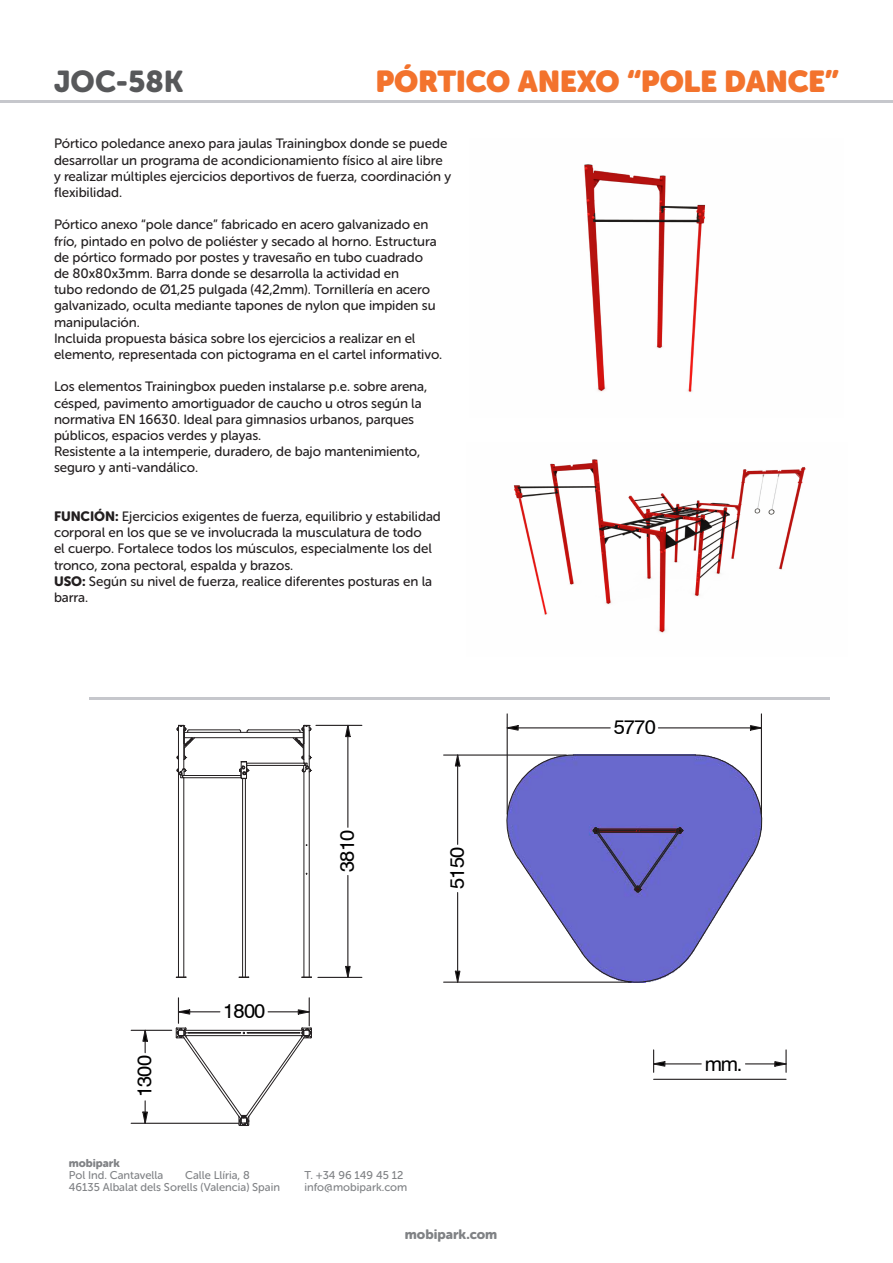
<style>
.page{position:relative;width:893px;height:1263px;background:#fff}
.page>*{position:absolute;margin:0;border:0;box-sizing:border-box;transform-origin:0 0}
.t1{font:30px "Museo Sans Rounded";color:#f3732d}
.t2{font:30px "Museo Sans Rounded 900";color:#57585a}
.t3{font:20.1px "Swiss 721 BT";letter-spacing:-.04em;color:#000}
.t4{font:13.5px/16.2px "Museo Sans Rounded 500";letter-spacing:-.005em;color:#231f20}
.t5{font:13.5px "Museo Sans Rounded 900";color:#808285}
.t6{font:11.25px "Museo Sans Rounded 500";color:#808285}
.t7{font:11.25px "Museo Sans Rounded 900";color:#808285}
.s1{font-family:"Museo Sans Rounded 900"}
</style>
<div class="page">
<hr style="left:0;top:100px;width:893px;height:3px;background:#8e9099">
<hr style="left:90px;top:697px;width:740px;height:3px;background:#8e9099">
<svg style="left:506px;top:754px;width:257px;height:228px"></svg>
<svg style="left:175px;top:976px;width:12px;height:2px"></svg>
<svg style="left:238px;top:976px;width:12px;height:2px"></svg>
<hr style="left:178px;top:726px;width:1px;height:251px;background:#231f20">
<hr style="left:183px;top:778px;width:1px;height:199px;background:#231f20">
<div style="left:184px;top:732px;width:120px;height:6px;border:1px solid #231f20"></div>
<hr style="left:248px;top:729px;width:51px;height:1px;background:#231f20">
<hr style="left:189px;top:729px;width:50px;height:1px;background:#231f20">
<svg style="left:239px;top:729px;width:10px;height:3px"></svg>
<svg style="left:292px;top:724px;width:20px;height:254px"></svg>
<hr style="left:247px;top:763px;width:57px;height:1px;background:#231f20">
<hr style="left:247px;top:765px;width:57px;height:1px;background:#231f20">
<svg style="left:176px;top:724px;width:20px;height:54px"></svg>
<hr style="left:184px;top:775px;width:57px;height:1px;background:#231f20">
<hr style="left:184px;top:777px;width:57px;height:1px;background:#231f20">
<hr style="left:242px;top:778px;width:1px;height:199px;background:#231f20">
<hr style="left:245px;top:778px;width:1px;height:199px;background:#231f20">
<svg style="left:239px;top:761px;width:10px;height:18px"></svg>
<div style="left:241px;top:761px;width:6px;height:18px;border:1px solid #231f20"></div>
<hr style="left:654px;top:1079px;width:132px;height:1px;background:#231f20">
<svg style="left:773px;top:1061px;width:12px;height:6px"></svg>
<hr style="left:665px;top:1063px;width:36px;height:1px;background:#231f20">
<hr style="left:745px;top:1063px;width:30px;height:1px;background:#231f20">
<hr style="left:785px;top:1050px;width:2px;height:22px;background:#231f20">
<svg style="left:653px;top:1050px;width:13px;height:22px"></svg>
<svg style="left:454px;top:970px;width:7px;height:11px"></svg>
<svg style="left:454px;top:756px;width:7px;height:11px"></svg>
<hr style="left:457px;top:892px;width:1px;height:79px;background:#231f20">
<hr style="left:457px;top:766px;width:1px;height:78px;background:#231f20">
<hr style="left:444px;top:754px;width:122px;height:2px;background:#231f20">
<hr style="left:444px;top:981px;width:187px;height:2px;background:#231f20">
<svg style="left:506px;top:724px;width:13px;height:7px"></svg>
<svg style="left:749px;top:724px;width:12px;height:7px"></svg>
<hr style="left:518px;top:727px;width:92px;height:1px;background:#231f20">
<hr style="left:658px;top:727px;width:92px;height:1px;background:#231f20">
<hr style="left:761px;top:714px;width:1px;height:100px;background:#231f20">
<hr style="left:507px;top:714px;width:1px;height:100px;background:#231f20">
<svg style="left:344px;top:724px;width:7px;height:14px"></svg>
<svg style="left:344px;top:965px;width:7px;height:12px"></svg>
<hr style="left:347px;top:736px;width:1px;height:91px;background:#231f20">
<hr style="left:347px;top:875px;width:1px;height:91px;background:#231f20">
<hr style="left:318px;top:977px;width:44px;height:1px;background:#231f20">
<hr style="left:316px;top:725px;width:46px;height:1px;background:#231f20">
<svg style="left:142px;top:1029px;width:7px;height:24px"></svg>
<svg style="left:142px;top:1101px;width:7px;height:22px"></svg>
<hr style="left:131px;top:1030px;width:41px;height:1px;background:#231f20">
<hr style="left:131px;top:1123px;width:108px;height:1px;background:#231f20">
<svg style="left:172px;top:998px;width:140px;height:128px"></svg>
<img style="left:584px;top:164px;width:122px;height:228px">
<img style="left:513px;top:459px;width:293px;height:174px">
<p class="t2" style="left:54px;top:64px;width:131px">JOC-58K</p>
<p class="t1" style="left:376px;top:64px;width:465px">PÓRTICO ANEXO “POLE DANCE”</p>
<p class="t4" style="left:54px;top:136px;width:399px">Pórtico poledance anexo para jaulas Trainingbox donde se puede desarrollar un programa de acondicionamiento físico al aire libre y realizar múltiples ejercicios deportivos de fuerza, coordinación y flexibilidad.</p>
<p class="t4" style="left:54px;top:217px;width:384px">Pórtico anexo “pole dance” fabricado en acero galvanizado en frío, pintado en polvo de poliéster y secado al horno. Estructura de pórtico formado por postes y travesaño en tubo cuadrado de 80x80x3mm. Barra donde se desarrolla la actividad en<br>tubo redondo de Ø1,25 pulgada (42,2mm). Tornillería en acero galvanizado, oculta mediante tapones de nylon que impiden su manipulación.</p>
<p class="t4" style="left:54px;top:330px;width:390px">Incluida propuesta básica sobre los ejercicios a realizar en el elemento, representada con pictograma en el cartel informativo.</p>
<p class="t4" style="left:54px;top:379px;width:375px">Los elementos Trainingbox pueden instalarse p.e. sobre arena, césped, pavimento amortiguador de caucho u otros según la normativa EN 16630. Ideal para gimnasios urbanos, parques públicos, espacios verdes y playas.</p>
<p class="t4" style="left:54px;top:443px;width:368px">Resistente a la intemperie, duradero, de bajo mantenimiento, seguro y anti-vandálico.</p>
<p class="t4" style="left:54px;top:508px;width:388px"><span class="s1">FUNCIÓN:</span> Ejercicios exigentes de fuerza, equilibrio y estabilidad corporal en los que se ve involucrada la musculatura de todo<br>el cuerpo. Fortalece todos los músculos, especialmente los del tronco, zona pectoral, espalda y brazos.</p>
<p class="t4" style="left:54px;top:573px;width:380px"><span class="s1">USO:</span> Según su nivel de fuerza, realice diferentes posturas en la barra.</p>
<p class="t3" style="left:335px;top:872px;width:43px;rotate:-90deg">3810</p>
<p class="t3" style="left:445px;top:889px;width:43px;rotate:-90deg">5150</p>
<p class="t3" style="left:132px;top:1097px;width:43px;rotate:-90deg">1300</p>
<p class="t3" style="left:223px;top:999px;width:43px">1800</p>
<p class="t7" style="left:69px;top:1156px;width:53px">mobipark</p>
<p class="t6" style="left:69px;top:1169px;width:96px">Pol Ind. Cantavella</p>
<p class="t6" style="left:185px;top:1169px;width:66px">Calle Llíria, 8</p>
<p class="t6" style="left:304px;top:1169px;width:100px">T. +34 96 149 45 12</p>
<p class="t6" style="left:69px;top:1181px;width:213px">46135 Albalat dels Sorells (Valencia) Spain</p>
<p class="t6" style="left:304px;top:1181px;width:104px">info@mobipark.com</p>
<p class="t5" style="left:405px;top:1227px;width:94px">mobipark.com</p>
<p class="t3" style="left:614px;top:715px;width:43px">5770</p>
<p class="t3" style="left:705px;top:1051px;width:39px">mm.</p>
</div>
